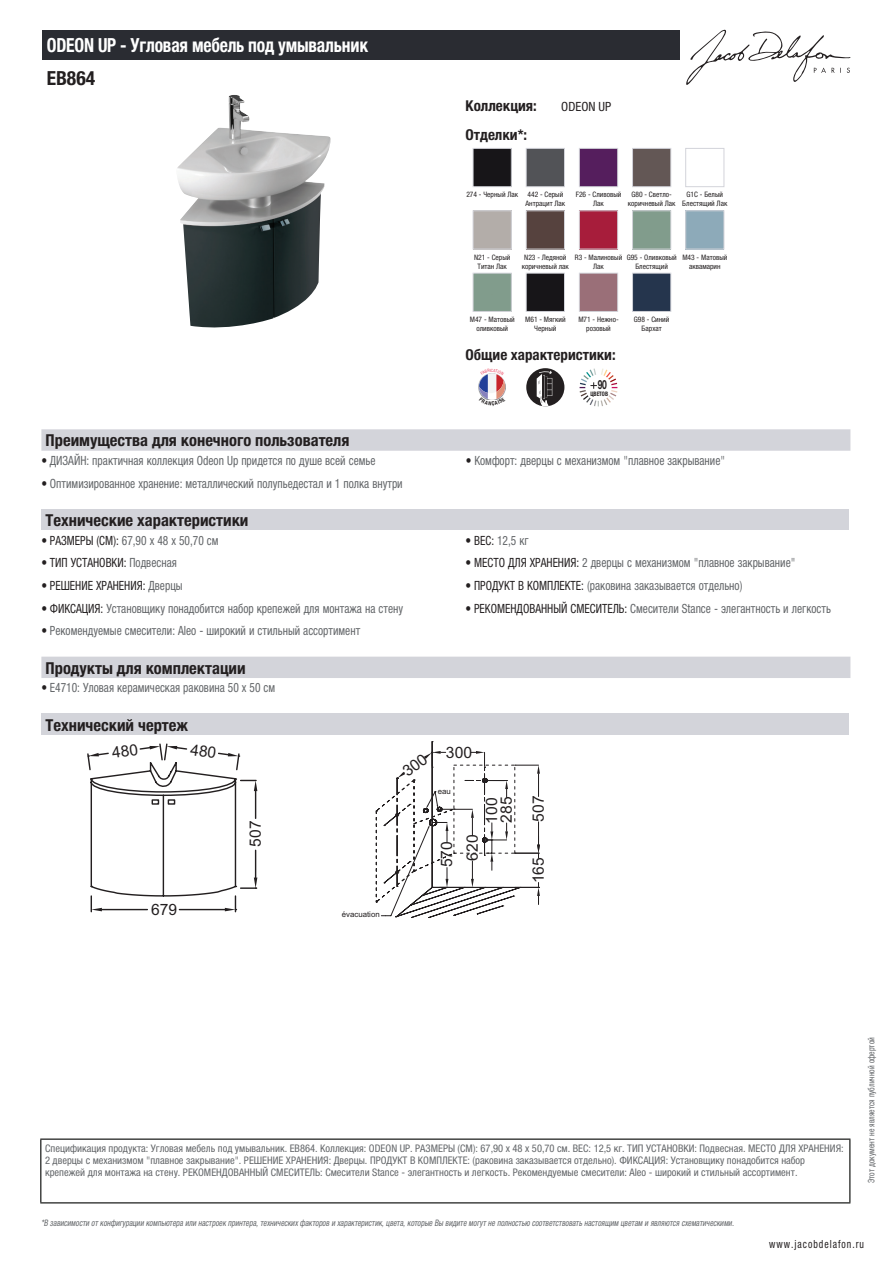
<style>
.page{position:relative;width:893px;height:1263px;background:#fff}
.page>*{position:absolute;margin:0;border:0;box-sizing:border-box;transform-origin:0 0}
.t1{font:700 condensed 19.5px "Helvetica Neue LTCYR";letter-spacing:-.01em;color:#fff;scale:.9 1}
.t2{font:700 condensed 19.5px "Helvetica Neue LTCYR";color:#231f20}
.t3{font:700 condensed 16.5px "Helvetica Neue LTCYR";color:#231f20}
.t4{font:15.75px "Arial";color:#231f20}
.t5{font:15.6px "Arial";color:#231f20}
.t6{font:700 condensed 15px "Helvetica Neue LTCYR";color:#231f20}
.t7{font:condensed 12.75px "Helvetica Neue LTCYR";color:#626568;scale:.9 1}
.t8{font:condensed 12.75px "Helvetica Neue LTCYR";color:#231f20;scale:.9 1}
.t9{font:condensed 12.75px "Helvetica Neue LTCYR";color:#231f20}
.t10{font:700 12.6px "Helvetica Neue LT Std";color:#231f20;scale:.68 1}
.t11{font:condensed 11.25px "Helvetica Neue LTCYR";letter-spacing:.1em;color:#231f20;scale:.87 1}
.t12{font:condensed 10.5px/12px "Helvetica Neue LTCYR";color:#626568}
.t13{font:italic condensed 9px "Helvetica Neue LTCYR";color:#626568;scale:.87 1}
.t14{font:condensed 9px "Helvetica Neue LTCYR";color:#626568;scale:.87 1}
.t15{font:7.8px "Arial";color:#231f20}
.t16{font:condensed 7.5px/9px "Helvetica Neue LTCYR";color:#231f20;text-align:center}
.t17{font:700 condensed 6.15px "Helvetica Neue LTCYR";color:#231f20;scale:.89 1}
.s1{color:#231f20}
.s2{color:#626568}
</style>
<div class="page">
<svg style="left:686px;top:30px;width:164px;height:55px"></svg>
<img style="left:177px;top:95px;width:154px;height:233px">
<img style="left:475px;top:150px;width:35px;height:35px">
<div style="left:473px;top:148px;width:39px;height:39px;border:1px solid #d3d4da"></div>
<img style="left:528px;top:150px;width:35px;height:35px">
<div style="left:526px;top:148px;width:39px;height:39px;border:1px solid #d3d4da"></div>
<img style="left:581px;top:150px;width:35px;height:35px">
<div style="left:579px;top:148px;width:39px;height:39px;border:1px solid #d3d4da"></div>
<img style="left:634px;top:150px;width:35px;height:35px">
<div style="left:632px;top:148px;width:39px;height:39px;border:1px solid #d3d4da"></div>
<div style="left:685px;top:148px;width:39px;height:39px;border:1px solid #d3d4da"></div>
<div style="left:473px;top:210px;width:39px;height:39px;border:1px solid #d3d4da"></div>
<img style="left:528px;top:212px;width:35px;height:35px">
<div style="left:526px;top:210px;width:39px;height:39px;border:1px solid #d3d4da"></div>
<img style="left:581px;top:212px;width:35px;height:35px">
<div style="left:579px;top:210px;width:39px;height:39px;border:1px solid #d3d4da"></div>
<div style="left:632px;top:210px;width:39px;height:39px;border:1px solid #d3d4da"></div>
<div style="left:685px;top:210px;width:39px;height:39px;border:1px solid #d3d4da"></div>
<div style="left:473px;top:273px;width:39px;height:39px;border:1px solid #d3d4da"></div>
<img style="left:528px;top:275px;width:35px;height:35px">
<div style="left:526px;top:273px;width:39px;height:39px;border:1px solid #d3d4da"></div>
<div style="left:579px;top:273px;width:39px;height:39px;border:1px solid #d3d4da"></div>
<img style="left:634px;top:275px;width:35px;height:35px">
<div style="left:632px;top:273px;width:39px;height:39px;border:1px solid #d3d4da"></div>
<div style="left:526px;top:368px;width:38px;height:38px;background:#231f20;border-radius:19px"></div>
<svg style="left:537px;top:370px;width:15px;height:36px"></svg>
<svg style="left:580px;top:368px;width:37px;height:38px"></svg>
<svg style="left:41px;top:429px;width:809px;height:22px;background:#d4d5db"></svg>
<div style="left:41px;top:509px;width:808px;height:21px;background:#d3d4da"></div>
<div style="left:41px;top:657px;width:809px;height:21px;background:#d3d4da"></div>
<div style="left:41px;top:713px;width:808px;height:22px;background:#d3d4da"></div>
<div style="left:43px;top:30px;width:637px;height:30px;background:#2a2c32"></div>
<hr style="left:40px;top:1138px;width:810px;height:2px;background:#040503">
<hr style="left:40px;top:1140px;width:1px;height:62px;background:#040503">
<hr style="left:849px;top:1140px;width:1px;height:62px;background:#040503">
<hr style="left:40px;top:1202px;width:810px;height:1px;background:#040503">
<svg style="left:479px;top:373px;width:26px;height:27px"></svg>
<svg style="left:87px;top:743px;width:170px;height:169px"></svg>
<svg style="left:375px;top:741px;width:165px;height:177px"></svg>
<h1 class="t1" style="left:47px;top:34px;width:359px">ODEON UP - Угловая мебель под умывальник</h1>
<h1 class="t2" style="left:47px;top:67px;width:50px">EB864</h1>
<p class="t6" style="left:466px;top:97px;width:73px">Коллекция:</p>
<p class="t9" style="left:561px;top:99px;width:52px">ODEON UP</p>
<p class="t6" style="left:466px;top:126px;width:63px">Отделки*:</p>
<p class="t16" style="left:466px;top:190px;width:53px">274 - Черный Лак</p>
<p class="t16" style="left:525px;top:190px;width:41px;text-align:left">442 - Серый<br>Антрацит Лак</p>
<p class="t16" style="left:576px;top:190px;width:47px">F26 - Сливовый<br>Лак</p>
<p class="t16" style="left:628px;top:190px;width:49px">G80 - Светло&shy;коричневый Лак</p>
<p class="t16" style="left:682px;top:190px;width:47px">G1C - Белый<br>Блестящий Лак</p>
<p class="t16" style="left:474px;top:252px;width:38px">N21 - Серый<br>Титан Лак</p>
<p class="t16" style="left:522px;top:252px;width:49px">N23 - Ледяной коричневый лак</p>
<p class="t16" style="left:575px;top:252px;width:49px">R3 - Малиновый<br>Лак</p>
<p class="t16" style="left:627px;top:252px;width:51px">G95 - Оливковый<br>Блестящий</p>
<p class="t16" style="left:682px;top:252px;width:46px">M43 - Матовый аквамарин</p>
<p class="t16" style="left:470px;top:315px;width:46px">M47 - Матовый оливковый</p>
<p class="t16" style="left:525px;top:315px;width:42px">M61 - Мягкий<br>Черный</p>
<p class="t16" style="left:578px;top:315px;width:42px">M71 - Нежно&shy;розовый</p>
<p class="t16" style="left:634px;top:315px;width:37px">G98 - Синий<br>Бархат</p>
<p class="t6" style="left:466px;top:346px;width:152px">Общие характеристики:</p>
<p class="t17" style="left:590px;top:390px;width:21px">ЦВЕТОВ</p>
<p class="t10" style="left:598px;top:376px;width:15px">90</p>
<p class="t3" style="left:46px;top:431px;width:305px">Преимущества для конечного пользователя</p>
<p class="t7" style="left:41px;top:453px;width:373px"><span class="s1">•</span> ДИЗАЙН: практичная коллекция Odeon Up придется по душе всей семье</p>
<p class="t7" style="left:466px;top:453px;width:290px"><span class="s1">•</span> Комфорт: дверцы с механизмом "плавное закрывание"</p>
<p class="t7" style="left:41px;top:476px;width:403px"><span class="s1">•</span> Оптимизированное хранение: металлический полупьедестал и 1 полка внутри</p>
<p class="t3" style="left:46px;top:511px;width:204px">Технические характеристики</p>
<p class="t7" style="left:41px;top:533px;width:198px"><span class="s1">• РАЗМЕРЫ (СМ):</span> 67,90 x 48 x 50,70 см</p>
<p class="t7" style="left:466px;top:533px;width:72px"><span class="s1">• ВЕС:</span> 12,5 кг</p>
<p class="t8" style="left:41px;top:556px;width:152px">• ТИП УСТАНОВКИ: <span class="s2">Подвесная</span></p>
<p class="t7" style="left:466px;top:556px;width:368px"><span class="s1">• МЕСТО ДЛЯ ХРАНЕНИЯ:</span> 2 дверцы c механизмом "плавное закрывание"</p>
<p class="t8" style="left:41px;top:578px;width:158px">• РЕШЕНИЕ ХРАНЕНИЯ: <span class="s2">Дверцы</span></p>
<p class="t7" style="left:466px;top:578px;width:309px"><span class="s1">• ПРОДУКТ В КОМПЛЕКТЕ:</span> (раковина заказывается отдельно)</p>
<p class="t7" style="left:41px;top:601px;width:403px"><span class="s1">• ФИКСАЦИЯ:</span> Установщику понадобится набор крепежей для монтажа на стену</p>
<p class="t7" style="left:466px;top:601px;width:407px"><span class="s1">• РЕКОМЕНДОВАННЫЙ СМЕСИТЕЛЬ:</span> Смесители Stance - элегантность и легкость</p>
<p class="t7" style="left:41px;top:624px;width:356px"><span class="s1">•</span> Рекомендуемые смесители: Aleo - широкий и стильный ассортимент</p>
<p class="t3" style="left:46px;top:659px;width:202px">Продукты для комплектации</p>
<p class="t7" style="left:41px;top:681px;width:261px"><span class="s1">•</span> E4710: Уловая керамическая раковина 50 х 50 см</p>
<p class="t3" style="left:46px;top:715px;width:144px">Технический чертеж</p>
<p class="t5" style="left:151px;top:899px;width:28px">679</p>
<p class="t5" style="left:245px;top:847px;width:28px;rotate:-90deg">507</p>
<p class="t15" style="left:342px;top:909px;width:39px">évacuation</p>
<p class="t4" style="left:446px;top:742px;width:28px">300</p>
<p class="t15" style="left:438px;top:786px;width:15px">eau</p>
<p class="t4" style="left:436px;top:867px;width:28px;rotate:-90deg">570</p>
<p class="t4" style="left:496px;top:822px;width:28px;rotate:-90deg">285</p>
<p class="t4" style="left:481px;top:824px;width:28px;rotate:-90deg">100</p>
<p class="t4" style="left:462px;top:861px;width:28px;rotate:-90deg">620</p>
<p class="t4" style="left:528px;top:821px;width:28px;rotate:-90deg">507</p>
<p class="t4" style="left:528px;top:883px;width:28px;rotate:-90deg">165</p>
<p class="t12" style="left:45px;top:1142px;width:800px">Спецификация продукта: Угловая мебель под умывальник. EB864. Коллекция: ODEON UP. РАЗМЕРЫ (СМ): 67,90 x 48 x 50,70 см. ВЕС: 12,5 кг. ТИП УСТАНОВКИ: Подвесная. МЕСТО ДЛЯ ХРАНЕНИЯ:<br>2 дверцы c механизмом "плавное закрывание". РЕШЕНИЕ ХРАНЕНИЯ: Дверцы. ПРОДУКТ В КОМПЛЕКТЕ: (раковина заказывается отдельно). ФИКСАЦИЯ: Установщику понадобится набор крепежей для монтажа на стену. РЕКОМЕНДОВАННЫЙ СМЕСИТЕЛЬ: Смесители Stance - элегантность и легкость. Рекомендуемые смесители: Aleo - широкий и стильный ассортимент.</p>
<p class="t13" style="left:41px;top:1218px;width:800px">*В зависимости отконфигурации компьютера или настроек принтера,техническихфакторов и характеристик,цвета,которые Вы видите могутне полностью соответствоватьнастоящим цветам и являются схематическими.</p>
<p class="t14" style="left:866px;top:1183px;width:169px;rotate:-90deg">Этот документ не является публичной офертой</p>
<p class="t11" style="left:769px;top:1237px;width:110px">www.jacobdelafon.ru</p>
</div>
